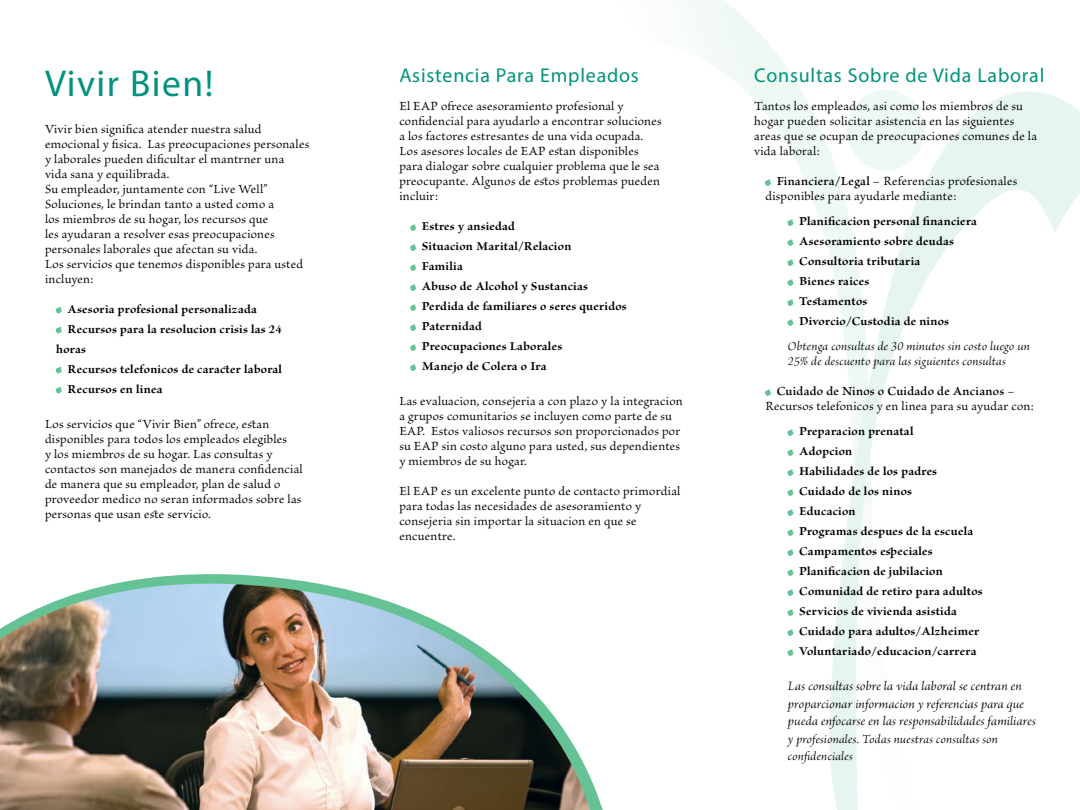
<style>
.page{position:relative;width:1080px;height:810px;background:#fff}
.page>*{position:absolute;margin:0;border:0;box-sizing:border-box;transform-origin:0 0}
.t1{font:37.5px "Myriad Pro";letter-spacing:.04em;color:#00927e}
.t2{font:20px "Myriad Pro";letter-spacing:.04em;color:#00927e}
.t3{font:13.75px/17.5px "Brioso Pro It Subh";letter-spacing:.015em;color:#000}
.t4{font:13.12px/15px "Brioso Pro";letter-spacing:.02em;color:#000}
.t5{font:13.12px/20px "Brioso Pro Bold Subh";letter-spacing:.02em;color:#000}
.t6{font:13.12px/15px "Brioso Pro It Subh";letter-spacing:.015em;color:#000}
.s1{color:#65c294}
.s2{font-family:"Brioso Pro Bold Subh";color:#65c294}
.s3{font-weight:600}
.s4{font-size:13.75px}
</style>
<div class="page">
<svg style="left:694px;top:0;width:132px;height:240px"></svg>
<svg style="left:826px;top:91px;width:254px;height:719px"></svg>
<svg style="left:846px;top:90px;width:80px;height:82px"></svg>
<svg style="left:124px;top:578px;width:475px;height:232px"></svg>
<img style="left:0;top:582px;width:590px;height:228px">
<h1 class="t1" style="left:45px;top:60px;width:170px">Vivir Bien!</h1>
<h2 class="t2" style="left:399px;top:63px;width:241px">Asistencia Para Empleados</h2>
<p class="t4" style="left:399px;top:100px;width:264px">El EAP ofrece asesoramiento profesional y confidencial para ayudarlo a encontrar soluciones a los factores estresantes de una vida ocupada.<br>Los asesores locales de EAP estan disponibles para dialogar sobre cualquier problema que le sea preocupante. Algunos de estos problemas pueden incluir:</p>
<p class="t5" style="left:411px;top:217px;width:106px"><span class="s1">•</span> Estres y ansiedad</p>
<p class="t5" style="left:411px;top:237px;width:162px"><span class="s1">•</span> Situacion Marital/Relacion</p>
<p class="t5" style="left:411px;top:257px;width:54px"><span class="s1">•</span> Familia</p>
<p class="t5" style="left:411px;top:277px;width:179px"><span class="s1">•</span> Abuso de Alcohol y Sustancias</p>
<p class="t5" style="left:411px;top:297px;width:218px"><span class="s1">•</span> Perdida de familiares o seres queridos</p>
<p class="t5" style="left:411px;top:317px;width:73px"><span class="s1">•</span> Paternidad</p>
<p class="t5" style="left:411px;top:337px;width:153px"><span class="s1">•</span> Preocupaciones Laborales</p>
<p class="t5" style="left:411px;top:357px;width:138px"><span class="s1">•</span> Manejo de Colera o Ira</p>
<p class="t4" style="left:399px;top:395px;width:285px">Las evaluacion, consejeria a con plazo y la integracion a grupos comunitarios se incluyen como parte de su EAP. Estos valiosos recursos son proporcionados por su EAP sin costo alguno para usted, sus dependientes y miembros de su hogar.</p>
<p class="t4" style="left:399px;top:485px;width:283px">El EAP es un excelente punto de contacto primordial para todas las necesidades de asesoramiento y consejeria sin importar la situacion en que se encuentre.</p>
<p class="t4" style="left:45px;top:122px;width:266px">Vivir bien significa atender nuestra salud emocional y fisica. Las preocupaciones personales y laborales pueden dificultar el mantrner una vida sana y equilibrada.<br>Su empleador, juntamente con “Live Well” Soluciones, le brindan tanto a usted como a<br>los miembros de su hogar, los recursos que<br>les ayudaran a resolver esas preocupaciones personales laborales que afectan su vida.<br>Los servicios que tenemos disponibles para usted incluyen:</p>
<p class="t5" style="left:56px;top:300px;width:202px"><span class="s1">•</span> Asesoria profesional personalizada</p>
<p class="t5" style="left:56px;top:320px;width:227px"><span class="s1">•</span> Recursos para la resolucion crisis las 24 horas</p>
<p class="t5" style="left:56px;top:360px;width:227px"><span class="s1">•</span> Recursos telefonicos de caracter laboral</p>
<p class="t5" style="left:56px;top:380px;width:108px"><span class="s1">•</span> Recursos en linea</p>
<p class="t4" style="left:45px;top:417px;width:259px">Los servicios que “Vivir Bien” ofrece, estan disponibles para todos los empleados elegibles<br>y los miembros de su hogar. Las consultas y contactos son manejados de manera confidencial de manera que su empleador, plan de salud o proveedor medico no seran informados sobre las personas que usan este servicio.</p>
<h2 class="t2" style="left:754px;top:63px;width:292px">Consultas Sobre de Vida Laboral</h2>
<p class="t4" style="left:754px;top:100px;width:284px">Tantos los empleados, asi como los miembros de su hogar pueden solicitar asistencia en las siguientes areas que se ocupan de preocupaciones comunes de la vida laboral:</p>
<p class="t4" style="left:765px;top:175px;width:253px"><span class="s2">•</span> <span class="s3">Financiera/Legal</span> – Referencias profesionales disponibles para ayudarle mediante:</p>
<p class="t5" style="left:788px;top:212px;width:191px"><span class="s1">•</span> Planificacion personal financiera</p>
<p class="t5" style="left:788px;top:232px;width:168px"><span class="s1">•</span> Asesoramiento sobre deudas</p>
<p class="t5" style="left:788px;top:252px;width:134px"><span class="s1">•</span> Consultoria tributaria</p>
<p class="t5" style="left:788px;top:272px;width:83px"><span class="s1">•</span> Bienes raices</p>
<p class="t5" style="left:788px;top:292px;width:81px"><span class="s1">•</span> Testamentos</p>
<p class="t5" style="left:788px;top:312px;width:163px"><span class="s1">•</span> Divorcio/Custodia de ninos</p>
<p class="t6" style="left:788px;top:338px;width:243px">Obtenga consultas de 30 minutos sin costo luego un<br>25% de descuento para las siguientes consultas</p>
<p class="t4" style="left:765px;top:385px;width:270px"><span class="s2">•</span> <span class="s3">Cuidado de Ninos o Cuidado de Ancianos</span> –<br>Recursos telefonicos y en linea para su ayudar con:</p>
<p class="t5" style="left:788px;top:422px;width:127px"><span class="s1">•</span> Preparacion prenatal</p>
<p class="t5" style="left:788px;top:442px;width:66px"><span class="s1">•</span> Adopcion</p>
<p class="t5" style="left:788px;top:462px;width:151px"><span class="s1">•</span> Habilidades de los padres</p>
<p class="t5" style="left:788px;top:482px;width:126px"><span class="s1">•</span> Cuidado de los ninos</p>
<p class="t5" style="left:788px;top:502px;width:69px"><span class="s1">•</span> Educacion</p>
<p class="t5" style="left:788px;top:522px;width:187px"><span class="s1">•</span> Programas despues de la escuela</p>
<p class="t5" style="left:788px;top:542px;width:146px"><span class="s1">•</span> Campamentos especiales</p>
<p class="t5" style="left:788px;top:562px;width:156px"><span class="s1">•</span> Planificacion de jubilacion</p>
<p class="t5" style="left:788px;top:582px;width:196px"><span class="s1">•</span> Comunidad de retiro para adultos</p>
<p class="t5" style="left:788px;top:602px;width:170px"><span class="s1">•</span> Servicios de vivienda asistida</p>
<p class="t5" style="left:788px;top:622px;width:193px"><span class="s1">•</span> Cuidado para adultos/Alzheimer</p>
<p class="t5" style="left:788px;top:642px;width:190px"><span class="s1">•</span> Voluntariado/educacion/carrera</p>
<p class="t3" style="left:788px;top:677px;width:250px">Las consultas sobre la vida laboral se centran en proparcionar informacion y referencias para que pueda enfocarse en las responsabilidades familiares</p>
<p class="t6" style="left:788px;top:730px;width:212px;line-height:17.5px"><span class="s4">y</span> profesionales. Todas nuestras consultas son confidenciales</p>
</div>
